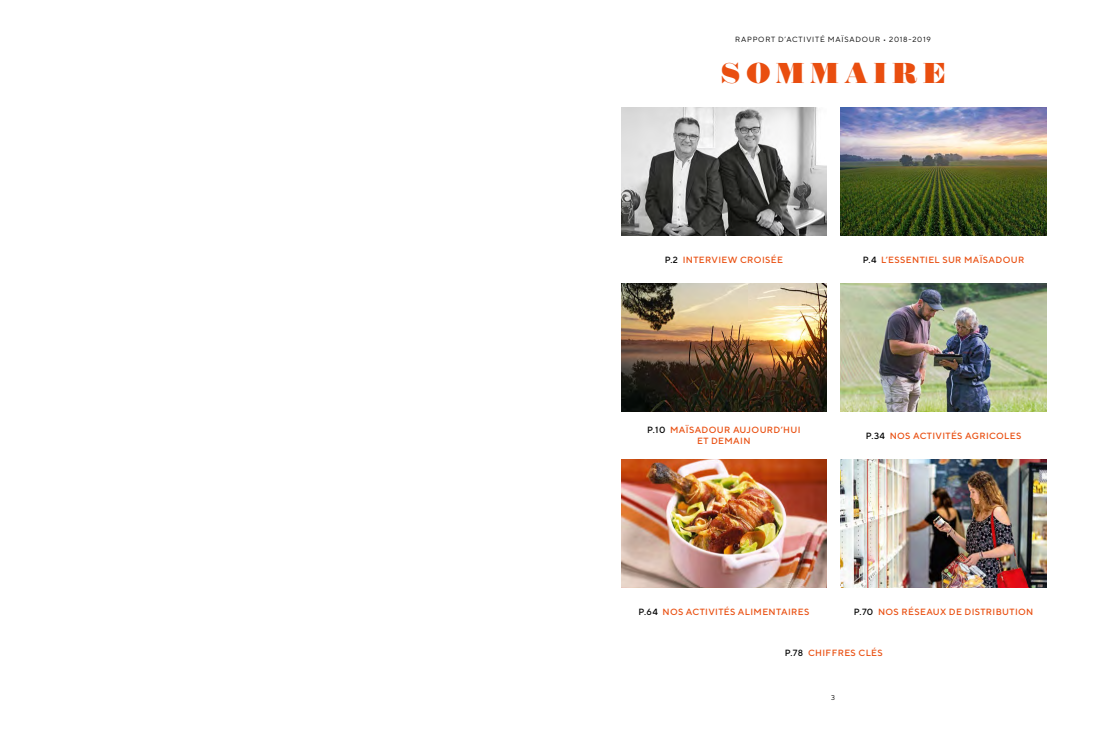
<style>
.page{position:relative;width:1106px;height:738px;background:#fff}
.page>*{position:absolute;margin:0;border:0;box-sizing:border-box;transform-origin:0 0}
.t1{font:33px "Obsidian Background";letter-spacing:.18em;color:#e94e0f}
.t2{font:500 9px/11px "TT Norms";letter-spacing:.04em;color:#e94e0f;text-align:center}
.t3{font:7.5px "TT Norms";letter-spacing:.1em;color:#000}
.t4{font:7px "TT Norms";color:#000}
.s1{color:#000}
</style>
<div class="page">
<img style="left:621px;top:108px;width:205px;height:127px">
<img style="left:621px;top:283px;width:205px;height:128px">
<img style="left:621px;top:459px;width:205px;height:128px">
<img style="left:840px;top:108px;width:206px;height:127px">
<img style="left:840px;top:283px;width:206px;height:128px">
<img style="left:840px;top:459px;width:206px;height:128px">
<p class="t3" style="left:735px;top:35px;width:197px">RAPPORT D’ACTIVITÉ MAÏSADOUR • 2018-2019</p>
<h1 class="t1" style="left:720px;top:55px;width:227px">SOMMAIRE</h1>
<p class="t2" style="left:664px;top:254px;width:120px"><span class="s1">P.2</span> INTERVIEW CROISÉE</p>
<p class="t2" style="left:863px;top:254px;width:163px"><span class="s1">P.4</span> L’ESSENTIEL SUR MAÏSADOUR</p>
<p class="t2" style="left:647px;top:424px;width:155px"><span class="s1">P.10</span> MAÏSADOUR AUJOURD’HUI<br>ET DEMAIN</p>
<p class="t2" style="left:866px;top:429px;width:157px"><span class="s1">P.34</span> NOS ACTIVITÉS AGRICOLES</p>
<p class="t2" style="left:638px;top:605px;width:172px"><span class="s1">P.64</span> NOS ACTIVITÉS ALIMENTAIRES</p>
<p class="t2" style="left:854px;top:605px;width:181px"><span class="s1">P.70</span> NOS RÉSEAUX DE DISTRIBUTION</p>
<p class="t2" style="left:784px;top:646px;width:100px"><span class="s1">P.78</span> CHIFFRES CLÉS</p>
<p class="t4" style="left:831px;top:693px;width:5px">3</p>
</div>
